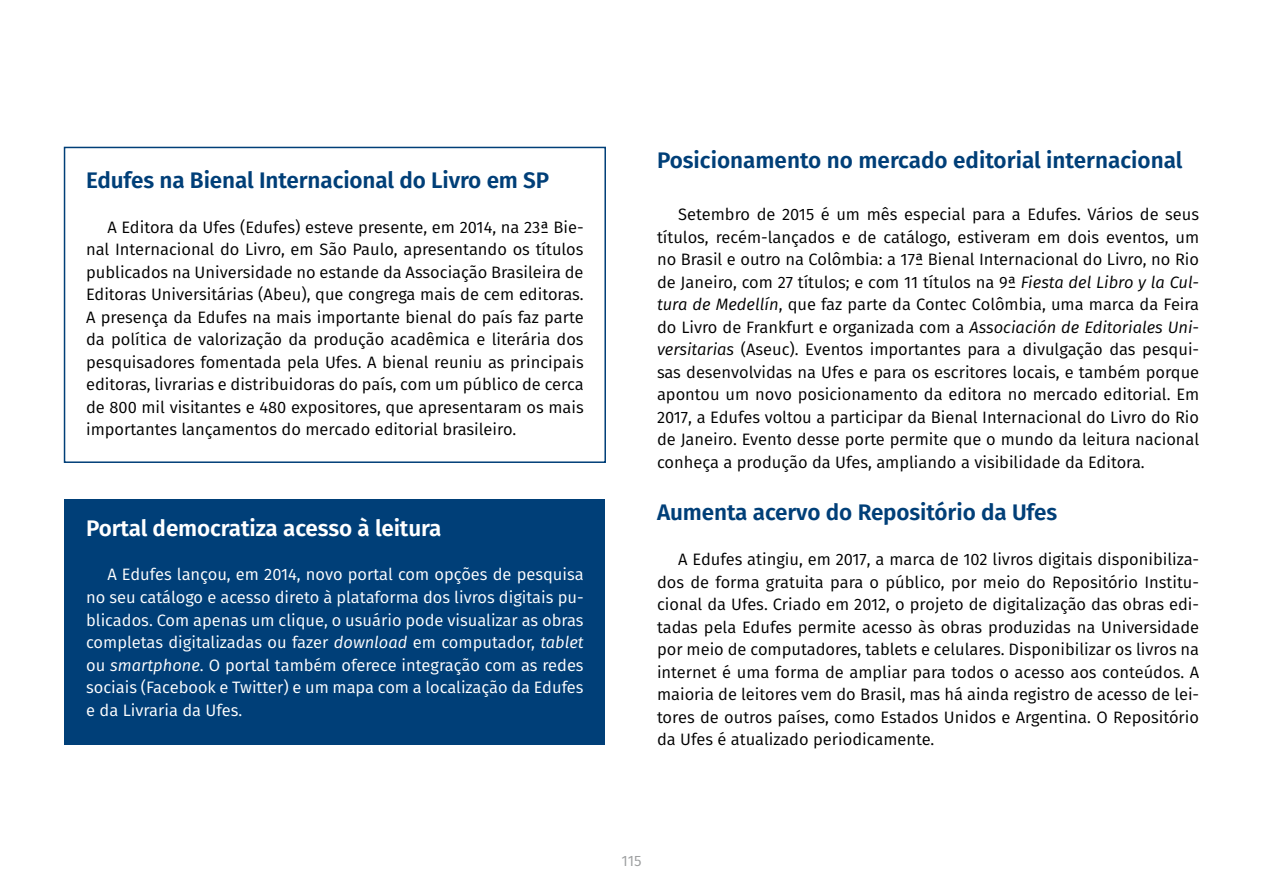
<style>
.page{position:relative;width:1263px;height:893px;background:#fff}
.page>*{position:absolute;margin:0;border:0;box-sizing:border-box;transform-origin:0 0}
.t1{font:600 22.5px "Fira Sans";letter-spacing:-.005em;color:#003f78}
.t2{font:600 22.5px "Fira Sans";letter-spacing:-.005em;color:#fff}
.t3{font:16.5px/22.5px "Fira Sans";color:#000;text-align:justify}
.t4{font:16.5px/22.5px "Fira Sans";color:#fff;text-align:justify}
.t5{font:15px "Fira Sans";color:#9c9e9f}
.s1{font-style:italic}
</style>
<div class="page">
<div style="left:65px;top:500px;width:540px;height:245px;background:#003f78"></div>
<div style="left:64px;top:147px;width:542px;height:316px;background:#fff;border:2px solid #003f78"></div>
<h1 class="t1" style="left:86px;top:161px;width:465px">Edufes na Bienal Internacional do Livro em SP</h1>
<p class="t3" style="left:86px;top:215px;width:499px;text-indent:21px">A Editora da Ufes (Edufes) esteve presente, em 2014, na 23ª Bie&shy;nal Internacional do Livro, em São Paulo, apresentando os títulos publicados na Universidade no estande da Associação Brasileira de Editoras Universitárias (Abeu), que congrega mais de cem editoras.<br>A presença da Edufes na mais importante bienal do país faz parte da política de valorização da produção acadêmica e literária dos pesquisadores fomentada pela Ufes. A bienal reuniu as principais editoras, livrarias e distribuidoras do país, com um público de cerca de 800 mil visitantes e 480 expositores, que apresentaram os mais importantes lançamentos do mercado editorial brasileiro.</p>
<h1 class="t2" style="left:86px;top:510px;width:357px">Portal democratiza acesso à leitura</h1>
<p class="t4" style="left:86px;top:563px;width:499px;text-indent:21px">A Edufes lançou, em 2014, novo portal com opções de pesquisa no seu catálogo e acesso direto à plataforma dos livros digitais pu&shy;blicados. Com apenas um clique, o usuário pode visualizar as obras completas digitalizadas ou fazer <span class="s1">download</span> em computador, <span class="s1">tablet </span>ou <span class="s1">smartphone</span>. O portal também oferece integração com as redes sociais (Facebook e Twitter) e um mapa com a localização da Edufes e da Livraria da Ufes.</p>
<h1 class="t1" style="left:657px;top:141px;width:527px">Posicionamento no mercado editorial internacional</h1>
<p class="t3" style="left:657px;top:203px;width:544px;text-indent:21px">Setembro de 2015 é um mês especial para a Edufes. Vários de seus títulos, recém-lançados e de catálogo, estiveram em dois eventos, um no Brasil e outro na Colômbia: a 17ª Bienal Internacional do Livro, no Rio de Janeiro, com 27 títulos; e com 11 títulos na 9ª <span class="s1">Fiesta del Libro y la Cul&shy;tura de Medellín</span>, que faz parte da Contec Colômbia, uma marca da Feira do Livro de Frankfurt e organizada com a <span class="s1">Associación de Editoriales Uni&shy;versitarias</span> (Aseuc). Eventos importantes para a divulgação das pesqui&shy;sas desenvolvidas na Ufes e para os escritores locais, e também porque apontou um novo posicionamento da editora no mercado editorial. Em 2017, a Edufes voltou a participar da Bienal Internacional do Livro do Rio de Janeiro. Evento desse porte permite que o mundo da leitura nacional conheça a produção da Ufes, ampliando a visibilidade da Editora.</p>
<h1 class="t1" style="left:657px;top:494px;width:402px">Aumenta acervo do Repositório da Ufes</h1>
<p class="t3" style="left:657px;top:548px;width:544px;text-indent:21px">A Edufes atingiu, em 2017, a marca de 102 livros digitais disponibiliza&shy;dos de forma gratuita para o público, por meio do Repositório Institu&shy;cional da Ufes. Criado em 2012, o projeto de digitalização das obras edi&shy;tadas pela Edufes permite acesso às obras produzidas na Universidade por meio de computadores, tablets e celulares. Disponibilizar os livros na internet é uma forma de ampliar para todos o acesso aos conteúdos. A maioria de leitores vem do Brasil, mas há ainda registro de acesso de lei&shy;tores de outros países, como Estados Unidos e Argentina. O Repositório da Ufes é atualizado periodicamente.</p>
<p class="t5" style="left:621px;top:849px;width:22px">115</p>
</div>
